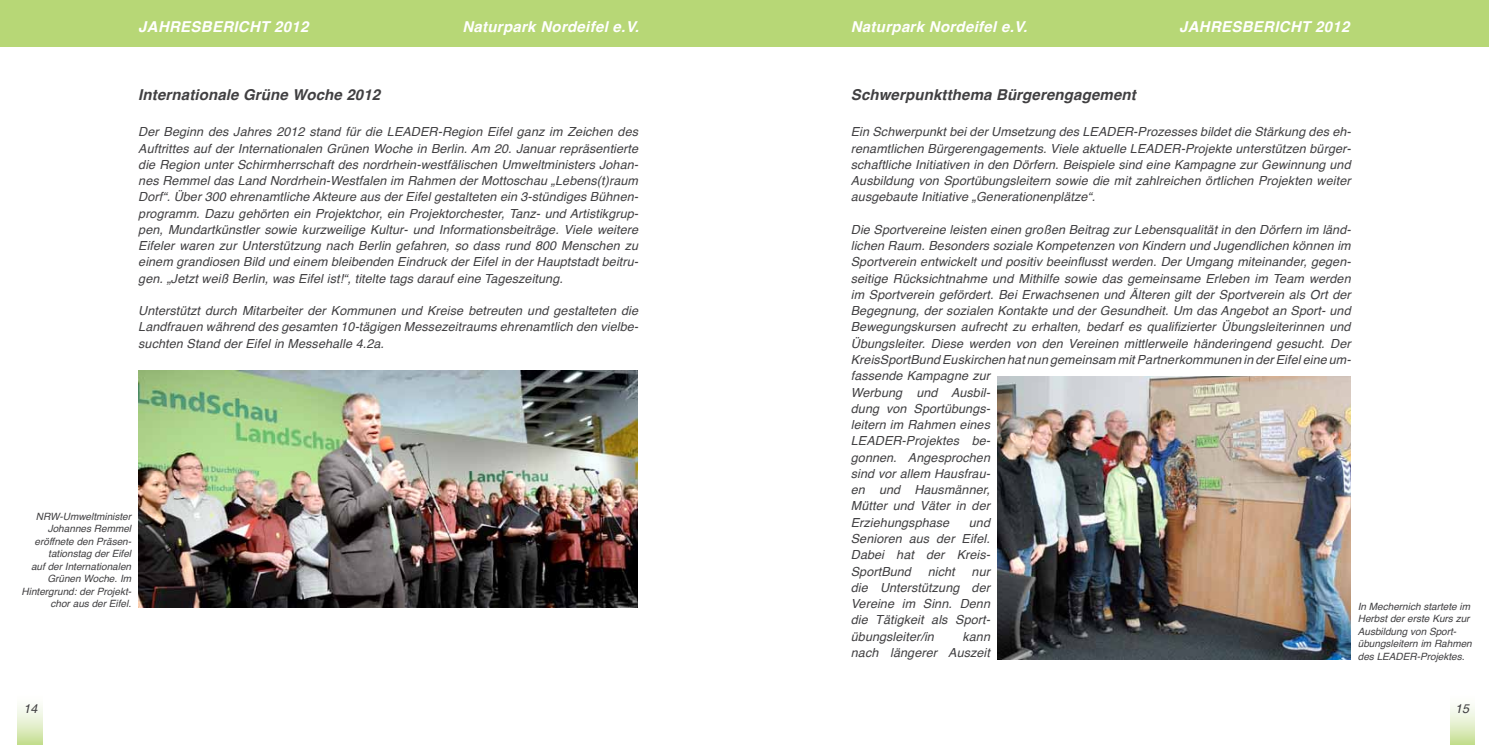
<style>
.page{position:relative;width:1489px;height:745px;background:#fff}
.page>*{position:absolute;margin:0;border:0;box-sizing:border-box;transform-origin:0 0}
.t1{font:italic 700 15px "Helvetica";letter-spacing:.02em;color:#fff}
.t2{font:italic 700 15px "Helvetica";letter-spacing:.01em;color:#414042}
.t3{font:italic 12.5px/16.2px "Helvetica";letter-spacing:.01em;color:#414042;text-align:justify}
.t4{font:italic 10px/12.5px "Helvetica";color:#414042;text-align:right}
</style>
<div class="page">
<div style="left:18px;top:691px;width:25px;height:53px;background:linear-gradient(to bottom,#fff,#cce2a0)"></div>
<div style="left:0;top:0;width:744px;height:46px;background:#b7d776"></div>
<div style="left:744px;top:0;width:744px;height:46px;background:#b7d776"></div>
<svg style="left:1450px;top:705px;width:24px;height:39px"></svg>
<img style="left:138px;top:370px;width:499px;height:237px">
<img style="left:997px;top:376px;width:353px;height:283px">
<p class="t1" style="left:138px;top:14px;width:172px">JAHRESBERICHT 2012</p>
<p class="t1" style="left:462px;top:14px;width:178px">Naturpark Nordeifel e.V.</p>
<p class="t1" style="left:850px;top:14px;width:178px">Naturpark Nordeifel e.V.</p>
<p class="t1" style="left:1179px;top:14px;width:172px">JAHRESBERICHT 2012</p>
<p class="t2" style="left:138px;top:82px;width:243px">Internationale Grüne Woche 2012</p>
<p class="t3" style="left:138px;top:124px;width:501px">Der Beginn des Jahres 2012 stand für die LEADER-Region Eifel ganz im Zeichen des Auftrittes auf der Internationalen Grünen Woche in Berlin. Am 20. Januar repräsentierte die Region unter Schirmherrschaft des nordrhein-westfälischen Umweltministers Johan&shy;nes Remmel das Land Nordrhein-Westfalen im Rahmen der Mottoschau „Lebens(t)raum Dorf“. Über 300 ehrenamtliche Akteure aus der Eifel gestalteten ein 3-stündiges Bühnen&shy;programm. Dazu gehörten ein Projektchor, ein Projektorchester, Tanz- und Artistikgrup&shy;pen, Mundartkünstler sowie kurzweilige Kultur- und Informationsbeiträge. Viele weitere Eifeler waren zur Unterstützung nach Berlin gefahren, so dass rund 800 Menschen zu einem grandiosen Bild und einem bleibenden Eindruck der Eifel in der Hauptstadt beitru&shy;gen. „Jetzt weiß Berlin, was Eifel ist!“, titelte tags darauf eine Tageszeitung.</p>
<p class="t3" style="left:138px;top:303px;width:501px">Unterstützt durch Mitarbeiter der Kommunen und Kreise betreuten und gestalteten die Landfrauen während des gesamten 10-tägigen Messezeitraums ehrenamtlich den vielbe&shy;suchten Stand der Eifel in Messehalle 4.2a.</p>
<p class="t4" style="left:22px;top:510px;width:111px">NRW-Umweltminister<br>Johannes Remmel eröffnete den Präsen&shy;tationstag der Eifel<br>auf der Internationalen<br>Grünen Woche. Im<br>Hintergrund: der Projekt&shy;chor aus der Eifel.</p>
<p class="t2" style="left:850px;top:82px;width:286px">Schwerpunktthema Bürgerengagement</p>
<p class="t3" style="left:850px;top:124px;width:501px">Ein Schwerpunkt bei der Umsetzung des LEADER-Prozesses bildet die Stärkung des eh&shy;renamtlichen Bürgerengagements. Viele aktuelle LEADER-Projekte unterstützen bürger&shy;schaftliche Initiativen in den Dörfern. Beispiele sind eine Kampagne zur Gewinnung und Ausbildung von Sportübungsleitern sowie die mit zahlreichen örtlichen Projekten weiter ausgebaute Initiative „Generationenplätze“.</p>
<p class="t3" style="left:850px;top:221px;width:501px;text-align:left">Die Sportvereine leisten einen großen Beitrag zur Lebensqualität in den Dörfern im länd&shy;lichen Raum. Besonders soziale Kompetenzen von Kindern und Jugendlichen können im Sportverein entwickelt und positiv beeinflusst werden. Der Umgang miteinander, gegen&shy;seitige Rücksichtnahme und Mithilfe sowie das gemeinsame Erleben im Team werden im Sportverein gefördert. Bei Erwachsenen und Älteren gilt der Sportverein als Ort der Begegnung, der sozialen Kontakte und der Gesundheit. Um das Angebot an Sport- und Bewegungskursen aufrecht zu erhalten, bedarf es qualifizierter Übungsleiterinnen und Übungsleiter. Diese werden von den Vereinen mittlerweile händeringend gesucht. Der KreisSportBund Euskirchen hat nun gemeinsam mit Partnerkommunen in der Eifel eine um&shy;fassende Kampagne zur<br>Werbung und Ausbil-<br>dung von Sportübungs-<br>leitern im Rahmen eines<br>LEADER-Projektes be-<br>gonnen. Angesprochen<br>sind vor allem Hausfrau-<br>en und Hausmänner,<br>Mütter und Väter in der<br>Erziehungsphase</p>
<p class="t3" style="left:850px;top:514px;width:141px;text-indent:118px">und Senioren aus der Eifel.<br>Dabei hat der Kreis-SportBund</p>
<p class="t3" style="left:927px;top:563px;width:28px">nicht</p>
<p class="t3" style="left:850px;top:563px;width:141px;text-indent:121px">nur die Unterstützung der Vereine im Sinn. Denn die Tätigkeit als Sport&shy;übungsleiter/in</p>
<p class="t4" style="left:1357px;top:599px;width:115px;text-align:left">In Mechernich startete im<br>Herbst der erste Kurs zur<br>Ausbildung von Sport&shy;übungsleitern im Rahmen des LEADER-Projektes.</p>
<p class="t3" style="left:850px;top:628px;width:141px;text-align:right">kann<br>nach längerer Auszeit</p>
<p class="t3" style="left:24px;top:700px;width:16px">14</p>
<p class="t3" style="left:1454px;top:700px;width:16px">15</p>
</div>
